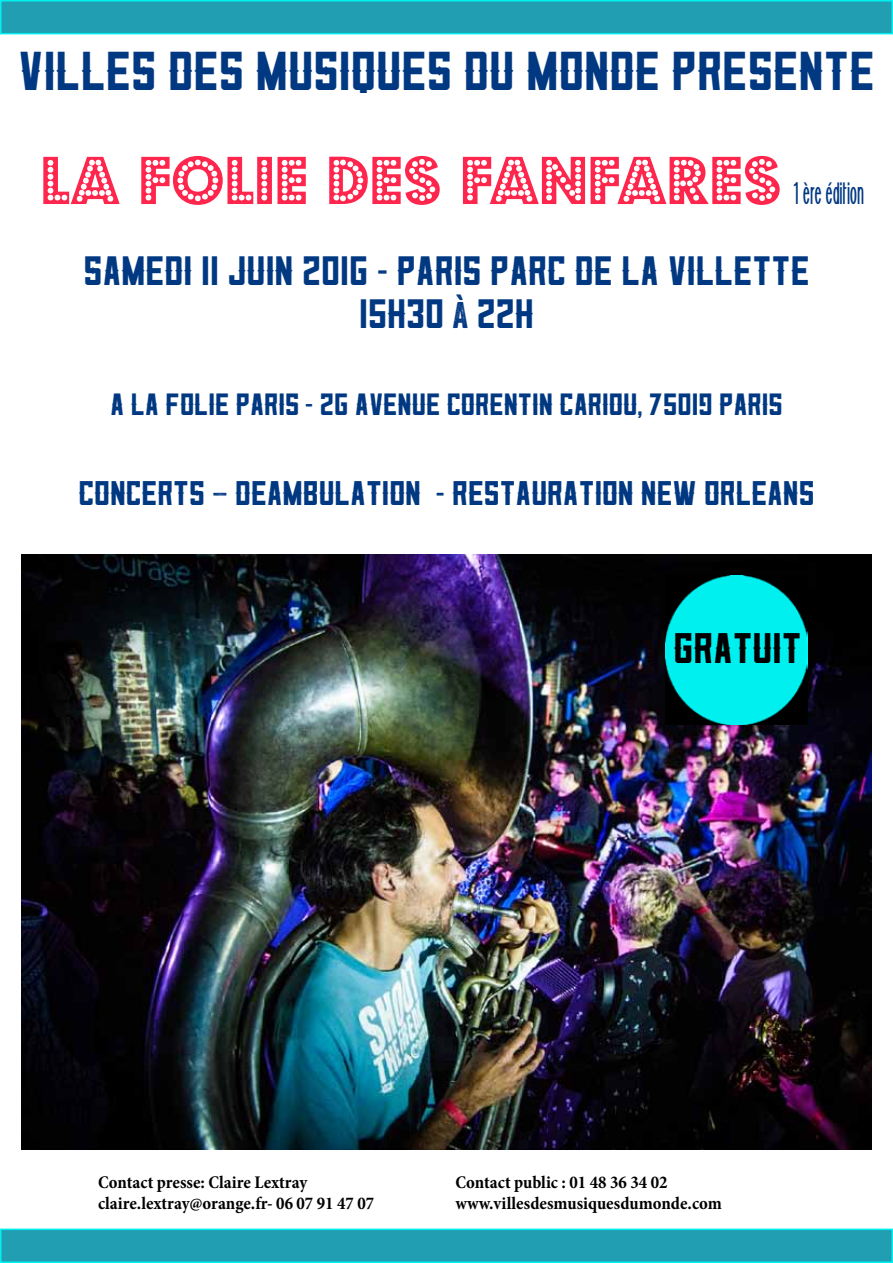
<style>
.page{position:relative;width:893px;height:1263px;background:#fff}
.page>*{position:absolute;margin:0;border:0;box-sizing:border-box;transform-origin:0 0}
.t1{font:75px "Budmo Jiggler";color:#ff264d}
.t2{font:48px "Hoverage";color:#003882}
.t3{font:37.5px "Hoverage";color:#000}
.t4{font:36px/43.2px "Hoverage";color:#003882;text-align:center}
.t5{font:30px "Hoverage";color:#003882}
.t6{font:27px "Hoverage";color:#003882}
.t7{font:27px "Flamingo Solide";color:#003882}
.t8{font:700 condensed 18px/21.6px "Minion Pro";color:#000}
.s1{font-family:"Veneer"}
</style>
<div class="page">
<img style="left:21px;top:555px;width:851px;height:594px">
<img style="left:665px;top:576px;width:143px;height:148px">
<div style="left:1px;top:1px;width:891px;height:33px;background:#219eb2"></div>
<div style="left:0;top:0;width:893px;height:34px;border:2px solid #00f0ef"></div>
<div style="left:1px;top:1229px;width:891px;height:33px;background:#219eb2"></div>
<div style="left:0;top:1228px;width:893px;height:35px;border:2px solid #00f0ef"></div>
<h2 class="t2" style="left:18px;top:45px;width:858px">VILLES DES MUSIQUES DU MONDE PReSENTE</h2>
<h1 class="t1" style="left:41px;top:138px;width:742px">LA FOLIE DES FANFARES</h1>
<h3 class="t7" style="left:793px;top:177px;width:73px">1 ère édition</h3>
<h3 class="t4" style="left:83px;top:251px;width:728px">SAMEDI 11 JUIN 2016 <span class="s1">-</span> PARIS PARC DE LA VILLETTE<br>15H30 <span class="s1">À</span> 22H</h3>
<h3 class="t6" style="left:110px;top:390px;width:674px">A LA FOLIE PARIS <span class="s1">-</span> 26 AVENUE CORENTIN CARIOU<span class="s1">,</span> 75019 PARIS</h3>
<h3 class="t5" style="left:78px;top:477px;width:738px">CONCERTS <span class="s1">–</span> DEAMBULATION <span class="s1">-</span> RESTAURATION NEW ORLEANS</h3>
<h3 class="t3" style="left:673px;top:628px;width:130px">GRATUIT</h3>
<p class="t8" style="left:98px;top:1171px;width:278px">Contact presse: Claire Lextray claire.lextray@orange.fr- 06 07 91 47 07</p>
<p class="t8" style="left:455px;top:1171px;width:268px">Contact public : 01 48 36 34 02 www.villesdesmusiquesdumonde.com</p>
</div>
